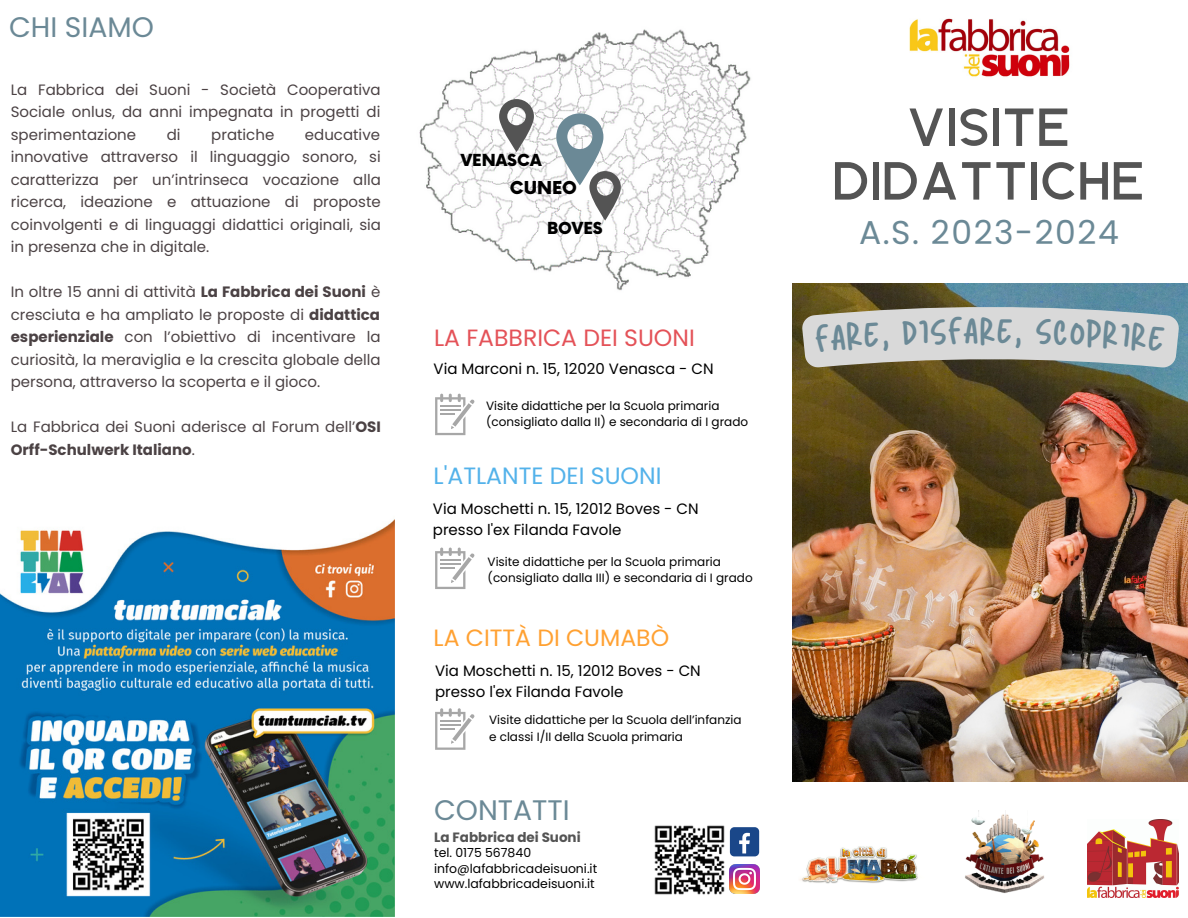
<style>
.page{position:relative;width:1188px;height:918px;background:#fff}
.page>*{position:absolute;margin:0;border:0;box-sizing:border-box;transform-origin:0 0}
.t1{font:700 55.5px/53.7px "Geometrica Sans";letter-spacing:.045em;color:#545454;text-align:center}
.t2{font:33px "Poppins";letter-spacing:.045em;color:#6b8996}
.t3{font:33px "New Sun Yandi Designs";color:#6b8996}
.t4{font:28.2px "Poppins";color:#6b8996}
.t5{font:23.55px "Poppins";color:#e45258}
.t6{font:23.55px "Poppins";color:#53b2ea}
.t7{font:23.55px "Poppins";color:#ffa132}
.t8{font:900 17.4px "Now";color:#000}
.t9{font:900 16.2px "Now";color:#000}
.t10{font:15px/22.5px "Poppins";color:#4b4244;text-align:justify}
.t11{font:15px "Poppins";color:#000}
.t12{font:700 13.5px "Poppins";color:#545454}
.t13{font:12.45px "Poppins";color:#000}
.t14{font:12px/16px "Poppins";color:#000}
.s1{font-weight:700}
</style>
<div class="page">
<img style="left:909px;top:18px;width:161px;height:59px">
<img style="left:792px;top:284px;width:396px;height:497px">
<img style="left:419px;top:29px;width:332px;height:262px">
<svg style="left:499px;top:99px;width:35px;height:53px"></svg>
<svg style="left:556px;top:113px;width:65px;height:108px"></svg>
<img style="left:800px;top:846px;width:118px;height:38px">
<img style="left:964px;top:810px;width:81px;height:83px">
<img style="left:1088px;top:820px;width:91px;height:78px">
<img style="left:654px;top:825px;width:80px;height:70px">
<div style="left:730px;top:827px;width:29px;height:29px;background:#1a4789;border-radius:4px"></div>
<svg style="left:739px;top:833px;width:11px;height:20px"></svg>
<img style="left:730px;top:864px;width:29px;height:30px">
<svg style="left:435px;top:708px;width:39px;height:42px"></svg>
<svg style="left:435px;top:548px;width:39px;height:41px"></svg>
<svg style="left:435px;top:394px;width:39px;height:41px"></svg>
<img style="left:0;top:519px;width:395px;height:398px">
<svg style="left:802px;top:304px;width:377px;height:63px;background:#c1c3c0"></svg>
<p class="t4" style="left:9px;top:7px;width:146px">CHI SIAMO</p>
<p class="t10" style="left:11px;top:78px;width:371px">La Fabbrica dei Suoni - Società Cooperativa Sociale onlus, da anni impegnata in progetti di sperimentazione</p>
<p class="t10" style="left:11px;top:123px;width:372px;text-indent:294px">educative innovative attraverso il linguaggio sonoro, si caratterizza per un’intrinseca vocazione alla ricerca, ideazione e attuazione di proposte coinvolgenti e di linguaggi didattici originali, sia in presenza che in digitale.</p>
<p class="t10" style="left:11px;top:281px;width:372px">In oltre 15 anni di attività <span class="s1">La Fabbrica dei Suoni</span> è cresciuta e ha ampliato le proposte di <span class="s1">didattica esperienziale</span> con l’obiettivo di incentivare la curiosità, la meraviglia e la crescita globale della persona, attraverso la scoperta e il gioco.</p>
<p class="t10" style="left:11px;top:416px;width:372px">La Fabbrica dei Suoni aderisce al Forum dell’<span class="s1">OSI<br>Orff-Schulwerk Italiano</span>.</p>
<p class="t10" style="left:167px;top:123px;width:15px">di</p>
<p class="t10" style="left:211px;top:123px;width:65px">pratiche</p>
<p class="t9" style="left:461px;top:151px;width:82px">VENASCA</p>
<p class="t8" style="left:510px;top:179px;width:69px">CUNEO</p>
<p class="t9" style="left:547px;top:219px;width:57px">BOVES</p>
<p class="t5" style="left:434px;top:321px;width:262px">LA FABBRICA DEI SUONI</p>
<p class="t11" style="left:434px;top:359px;width:282px">Via Marconi n. 15, 12020 Venasca - CN</p>
<p class="t14" style="left:486px;top:397px;width:264px">Visite didattiche per la Scuola primaria (consigliato dalla II) e secondaria di I grado</p>
<p class="t6" style="left:434px;top:459px;width:230px">L'ATLANTE DEI SUONI</p>
<p class="t11" style="left:433px;top:498px;width:267px">Via Moschetti n. 15, 12012 Boves - CN</p>
<p class="t11" style="left:433px;top:519px;width:190px">presso l'ex Filanda Favole</p>
<p class="t14" style="left:488px;top:554px;width:235px">Visite didattiche per la Scuola primaria</p>
<p class="t14" style="left:488px;top:570px;width:267px">(consigliato dalla III) e secondaria di I grado</p>
<p class="t7" style="left:434px;top:621px;width:237px">LA CITTÀ DI CUMABÒ</p>
<p class="t11" style="left:435px;top:660px;width:267px">Via Moschetti n. 15, 12012 Boves - CN</p>
<p class="t11" style="left:435px;top:681px;width:190px">presso l'ex Filanda Favole</p>
<p class="t14" style="left:489px;top:712px;width:254px">Visite didattiche per la Scuola dell’infanzia</p>
<p class="t14" style="left:489px;top:729px;width:195px">e classi I/II della Scuola primaria</p>
<p class="t4" style="left:434px;top:790px;width:137px">CONTATTI</p>
<p class="t12" style="left:434px;top:827px;width:148px">La Fabbrica dei Suoni</p>
<p class="t13" style="left:434px;top:844px;width:99px">tel. 0175 567840</p>
<p class="t13" style="left:434px;top:860px;width:165px">info@lafabbricadeisuoni.it</p>
<p class="t13" style="left:434px;top:875px;width:162px">www.lafabbricadeisuoni.it</p>
<p class="t1" style="left:833px;top:105px;width:312px">VISITE<br>DIDATTICHE</p>
<p class="t2" style="left:859px;top:210px;width:261px">A.S. 2023-2024</p>
<p class="t3" style="left:981px;top:315px;width:33px">RE</p>
</div>
